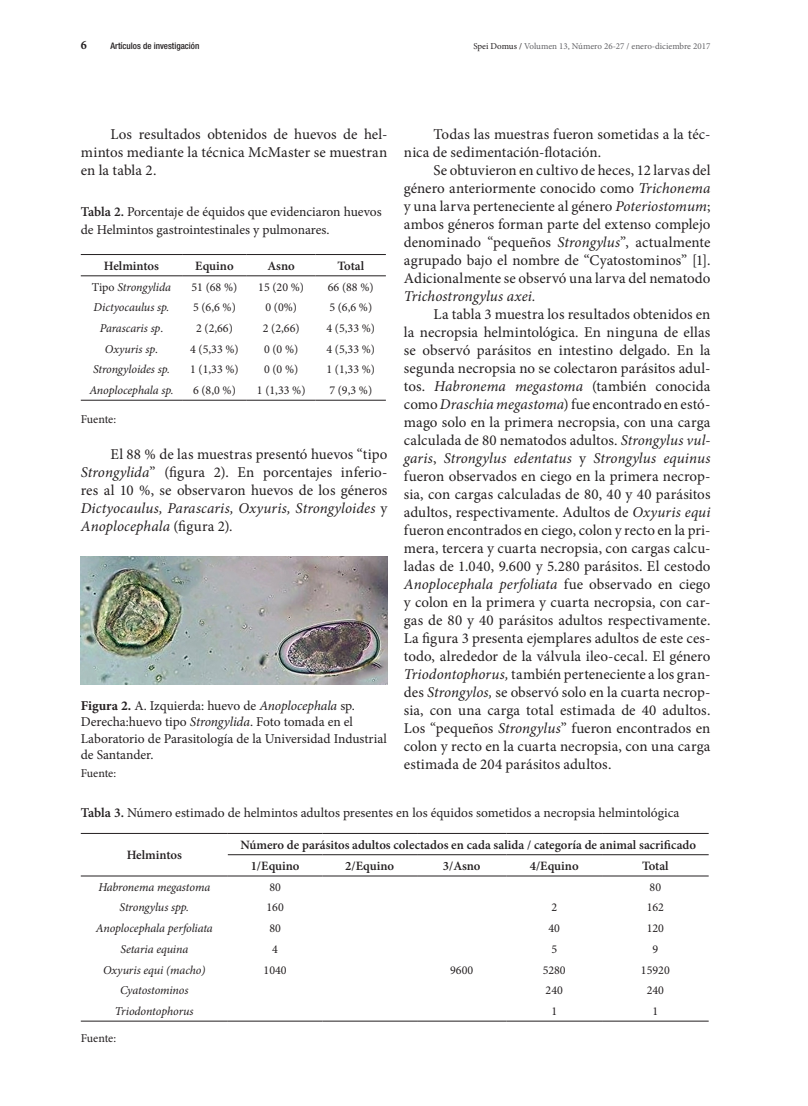
<style>
.page{position:relative;width:808px;height:1106px;background:#fff}
.page>*{position:absolute;margin:0;border:0;box-sizing:border-box;transform-origin:0 0}
.t1{font:15px/18px "Minion Pro";letter-spacing:.005em;color:#231f20;text-align:justify}
.t2{font:italic 15px "Minion Pro";letter-spacing:.005em;color:#231f20}
.t3{font:13.5px/16.5px "Minion Pro";color:#231f20}
.t4{font:600 12.75px/21.3px "Minion Pro";color:#231f20}
.t5{font:700 12.75px "Minion Pro";color:#231f20;scale:.94 1}
.t6{font:italic 12px "Minion Pro";letter-spacing:-.005em;color:#231f20}
.t7{font:12px "Minion Pro";color:#231f20}
.t8{font:9px "Minion Pro";color:#636366}
.t9{font:500 condensed 9px "Helvetica Neue LT Std";color:#231f20}
.s1{color:#231f20}
.s2{font-style:italic}
.s3{font-weight:600}
.s4{font-style:normal}
.s5{font-weight:700}
</style>
<div class="page">
<hr style="left:81px;top:400px;width:101px;height:1px;background:#231f20">
<hr style="left:182px;top:400px;width:65px;height:1px;background:#231f20">
<hr style="left:247px;top:400px;width:69px;height:1px;background:#231f20">
<hr style="left:316px;top:400px;width:70px;height:1px;background:#231f20">
<hr style="left:81px;top:254px;width:101px;height:1px;background:#231f20">
<hr style="left:182px;top:254px;width:65px;height:1px;background:#231f20">
<hr style="left:247px;top:254px;width:69px;height:1px;background:#231f20">
<hr style="left:316px;top:254px;width:70px;height:1px;background:#231f20">
<hr style="left:81px;top:275px;width:101px;height:1px;background:#231f20">
<hr style="left:182px;top:275px;width:65px;height:1px;background:#231f20">
<hr style="left:247px;top:275px;width:69px;height:1px;background:#231f20">
<hr style="left:316px;top:275px;width:70px;height:1px;background:#231f20">
<img style="left:81px;top:556px;width:306px;height:129px">
<hr style="left:81px;top:1020px;width:147px;height:1px;background:#231f20">
<hr style="left:228px;top:1020px;width:94px;height:1px;background:#231f20">
<hr style="left:322px;top:1020px;width:95px;height:1px;background:#231f20">
<hr style="left:417px;top:1020px;width:89px;height:1px;background:#231f20">
<hr style="left:506px;top:1020px;width:96px;height:1px;background:#231f20">
<hr style="left:602px;top:1020px;width:107px;height:1px;background:#231f20">
<hr style="left:81px;top:833px;width:147px;height:1px;background:#231f20">
<hr style="left:81px;top:875px;width:147px;height:1px;background:#231f20">
<hr style="left:228px;top:833px;width:94px;height:1px;background:#231f20">
<hr style="left:322px;top:833px;width:95px;height:1px;background:#231f20">
<hr style="left:417px;top:833px;width:89px;height:1px;background:#231f20">
<hr style="left:506px;top:833px;width:96px;height:1px;background:#231f20">
<hr style="left:602px;top:833px;width:107px;height:1px;background:#231f20">
<hr style="left:228px;top:854px;width:94px;height:1px;background:#231f20">
<hr style="left:322px;top:854px;width:95px;height:1px;background:#231f20">
<hr style="left:417px;top:854px;width:89px;height:1px;background:#231f20">
<hr style="left:506px;top:854px;width:96px;height:1px;background:#231f20">
<hr style="left:602px;top:854px;width:107px;height:1px;background:#231f20">
<hr style="left:228px;top:875px;width:94px;height:1px;background:#231f20">
<hr style="left:322px;top:875px;width:95px;height:1px;background:#231f20">
<hr style="left:417px;top:875px;width:89px;height:1px;background:#231f20">
<hr style="left:506px;top:875px;width:96px;height:1px;background:#231f20">
<hr style="left:602px;top:875px;width:107px;height:1px;background:#231f20">
<p class="t5" style="left:81px;top:36px;width:8px">6</p>
<p class="t9" style="left:111px;top:41px;width:90px">Artículos de investigación</p>
<p class="t8" style="left:473px;top:40px;width:239px"><span class="s1">Spei Domus /</span> Volumen 13, Número 26-27 / enero-diciembre 2017</p>
<p class="t1" style="left:404px;top:125px;width:308px;text-indent:30px">Todas las muestras fueron sometidas a la téc&shy;nica de sedimentación-flotación.</p>
<p class="t1" style="left:404px;top:161px;width:308px;text-indent:30px">Se obtuvieron en cultivo de heces, 12 larvas del género anteriormente conocido como <span class="s2">Trichonema </span>y una larva perteneciente al género <span class="s2">Poteriostomum</span>; ambos géneros forman parte del extenso complejo denominado “pequeños <span class="s2">Strongylus</span>”, actualmente agrupado bajo el nombre de “Cyatostominos” [1].<br>Adicionalmente se observó una larva del nematodo</p>
<p class="t2" style="left:404px;top:285px;width:133px">Trichostrongylus axei.</p>
<p class="t1" style="left:404px;top:305px;width:308px;text-indent:30px">La tabla 3 muestra los resultados obtenidos en la necropsia helmintológica. En ninguna de ellas se observó parásitos en intestino delgado. En la segunda necropsia no se colectaron parásitos adul&shy;tos. <span class="s2">Habronema megastoma</span> (también conocida como <span class="s2">Draschia megastoma</span>) fue encontrado en estó&shy;mago solo en la primera necropsia, con una carga calculada de 80 nematodos adultos. <span class="s2">Strongylus vul&shy;garis</span>, <span class="s2">Strongylus edentatus</span> y <span class="s2">Strongylus equinus </span>fueron observados en ciego en la primera necrop&shy;sia, con cargas calculadas de 80, 40 y 40 parásitos adultos, respectivamente. Adultos de <span class="s2">Oxyuris equi </span>fueron encontrados en ciego, colon y recto en la pri&shy;mera, tercera y cuarta necropsia, con cargas calcu&shy;ladas de 1.040, 9.600 y 5.280 parásitos. El cestodo <span class="s2">Anoplocephala perfoliata</span> fue observado en ciego y colon en la primera y cuarta necropsia, con car&shy;gas de 80 y 40 parásitos adultos respectivamente.<br>La figura 3 presenta ejemplares adultos de este ces&shy;todo, alrededor de la válvula ileo-cecal. El género <span class="s2">Triodontophorus,</span> también perteneciente a los gran&shy;des <span class="s2">Strongylos,</span> se observó solo en la cuarta necrop&shy;sia, con una carga total estimada de 40 adultos.<br>Los “pequeños <span class="s2">Strongylus</span>” fueron encontrados en colon y recto en la cuarta necropsia, con una carga estimada de 204 parásitos adultos.</p>
<p class="t1" style="left:81px;top:125px;width:308px;text-indent:30px">Los resultados obtenidos de huevos de hel&shy;mintos mediante la técnica McMaster se muestran en la tabla 2.</p>
<p class="t3" style="left:81px;top:202px;width:302px;line-height:18px"><span class="s3">Tabla 2.</span> Porcentaje de équidos que evidenciaron huevos de Helmintos gastrointestinales y pulmonares.</p>
<p class="t4" style="left:104px;top:255px;width:57px">Helmintos</p>
<p class="t4" style="left:195px;top:255px;width:40px">Equino</p>
<p class="t4" style="left:268px;top:255px;width:29px">Asno</p>
<p class="t4" style="left:337px;top:255px;width:28px">Total</p>
<p class="t6" style="left:92px;top:278px;width:81px"><span class="s4">Tipo</span> Strongylida</p>
<p class="t7" style="left:191px;top:279px;width:47px">51 (68 %)</p>
<p class="t7" style="left:258px;top:279px;width:47px">15 (20 %)</p>
<p class="t7" style="left:328px;top:279px;width:47px">66 (88 %)</p>
<p class="t6" style="left:94px;top:299px;width:77px">Dictyocaulus sp.</p>
<p class="t7" style="left:193px;top:299px;width:44px">5 (6,6 %)</p>
<p class="t7" style="left:265px;top:299px;width:33px">0 (0%)</p>
<p class="t7" style="left:329px;top:299px;width:44px">5 (6,6 %)</p>
<p class="t6" style="left:100px;top:320px;width:65px">Parascaris sp<span class="s4">.</span></p>
<p class="t7" style="left:196px;top:320px;width:38px">2 (2,66)</p>
<p class="t7" style="left:263px;top:320px;width:38px">2 (2,66)</p>
<p class="t7" style="left:326px;top:320px;width:50px">4 (5,33 %)</p>
<p class="t6" style="left:105px;top:341px;width:54px">Oxyuris sp<span class="s4">.</span></p>
<p class="t7" style="left:190px;top:341px;width:50px">4 (5,33 %)</p>
<p class="t7" style="left:264px;top:341px;width:36px">0 (0 %)</p>
<p class="t7" style="left:326px;top:341px;width:50px">4 (5,33 %)</p>
<p class="t6" style="left:93px;top:361px;width:78px">Strongyloides sp.</p>
<p class="t7" style="left:190px;top:361px;width:50px">1 (1,33 %)</p>
<p class="t7" style="left:264px;top:361px;width:36px">0 (0 %)</p>
<p class="t7" style="left:326px;top:361px;width:50px">1 (1,33 %)</p>
<p class="t6" style="left:89px;top:382px;width:86px">Anoplocephala sp.</p>
<p class="t7" style="left:193px;top:382px;width:44px">6 (8,0 %)</p>
<p class="t7" style="left:257px;top:382px;width:50px">1 (1,33 %)</p>
<p class="t7" style="left:329px;top:382px;width:44px">7 (9,3 %)</p>
<p class="t7" style="left:81px;top:411px;width:37px">Fuente:</p>
<p class="t1" style="left:81px;top:445px;width:308px;text-indent:30px">El 88 % de las muestras presentó huevos “tipo <span class="s2">Strongylida</span>” (figura 2). En porcentajes inferio&shy;res al 10 %, se observaron huevos de los géneros <span class="s2">Dictyocaulus, Parascaris, Oxyuris, Strongyloides</span> y <span class="s2">Anoplocephala</span> (figura 2)<span class="s2">.</span></p>
<p class="t3" style="left:81px;top:697px;width:307px"><span class="s5">Figura 2.</span> A. Izquierda: huevo de <span class="s2">Anoplocephala</span> sp.<br>Derecha:huevo tipo <span class="s2">Strongylida</span>. Foto tomada en el Laboratorio de Parasitología de la Universidad Industrial de Santander.</p>
<p class="t7" style="left:81px;top:765px;width:37px">Fuente:</p>
<p class="t3" style="left:81px;top:804px;width:600px"><span class="s3">Tabla 3.</span> Número estimado de helmintos adultos presentes en los équidos sometidos a necropsia helmintológica</p>
<p class="t4" style="left:127px;top:844px;width:57px">Helmintos</p>
<p class="t4" style="left:251px;top:834px;width:447px;text-indent:-10px">Número de parásitos adultos colectados en cada salida / categoría de animal sacrificado<br>1/Equino</p>
<p class="t4" style="left:345px;top:855px;width:50px">2/Equino</p>
<p class="t4" style="left:443px;top:855px;width:39px">3/Asno</p>
<p class="t4" style="left:530px;top:855px;width:50px">4/Equino</p>
<p class="t4" style="left:642px;top:855px;width:28px">Total</p>
<p class="t6" style="left:98px;top:878px;width:113px">Habronema megastoma</p>
<p class="t7" style="left:269px;top:878px;width:13px">80</p>
<p class="t7" style="left:650px;top:878px;width:13px">80</p>
<p class="t6" style="left:120px;top:899px;width:71px">Strongylus spp.</p>
<p class="t7" style="left:266px;top:899px;width:19px">160</p>
<p class="t7" style="left:551px;top:899px;width:7px">2</p>
<p class="t7" style="left:647px;top:899px;width:19px">162</p>
<p class="t6" style="left:96px;top:920px;width:119px">Anoplocephala perfoliata</p>
<p class="t7" style="left:269px;top:920px;width:13px">80</p>
<p class="t7" style="left:548px;top:920px;width:13px">40</p>
<p class="t7" style="left:647px;top:920px;width:19px">120</p>
<p class="t6" style="left:120px;top:940px;width:69px">Setaria equina</p>
<p class="t7" style="left:272px;top:941px;width:7px">4</p>
<p class="t7" style="left:551px;top:941px;width:7px">5</p>
<p class="t7" style="left:652px;top:941px;width:7px">9</p>
<p class="t6" style="left:103px;top:961px;width:104px">Oxyuris equi (macho)</p>
<p class="t7" style="left:264px;top:961px;width:25px">1040</p>
<p class="t7" style="left:450px;top:961px;width:25px">9600</p>
<p class="t7" style="left:543px;top:961px;width:25px">5280</p>
<p class="t7" style="left:641px;top:961px;width:30px">15920</p>
<p class="t6" style="left:120px;top:982px;width:70px">Cyatostominos</p>
<p class="t7" style="left:545px;top:982px;width:19px">240</p>
<p class="t7" style="left:647px;top:982px;width:19px">240</p>
<p class="t6" style="left:115px;top:1003px;width:80px">Triodontophorus</p>
<p class="t7" style="left:551px;top:1003px;width:7px">1</p>
<p class="t7" style="left:652px;top:1003px;width:7px">1</p>
<p class="t7" style="left:81px;top:1030px;width:37px">Fuente:</p>
</div>
